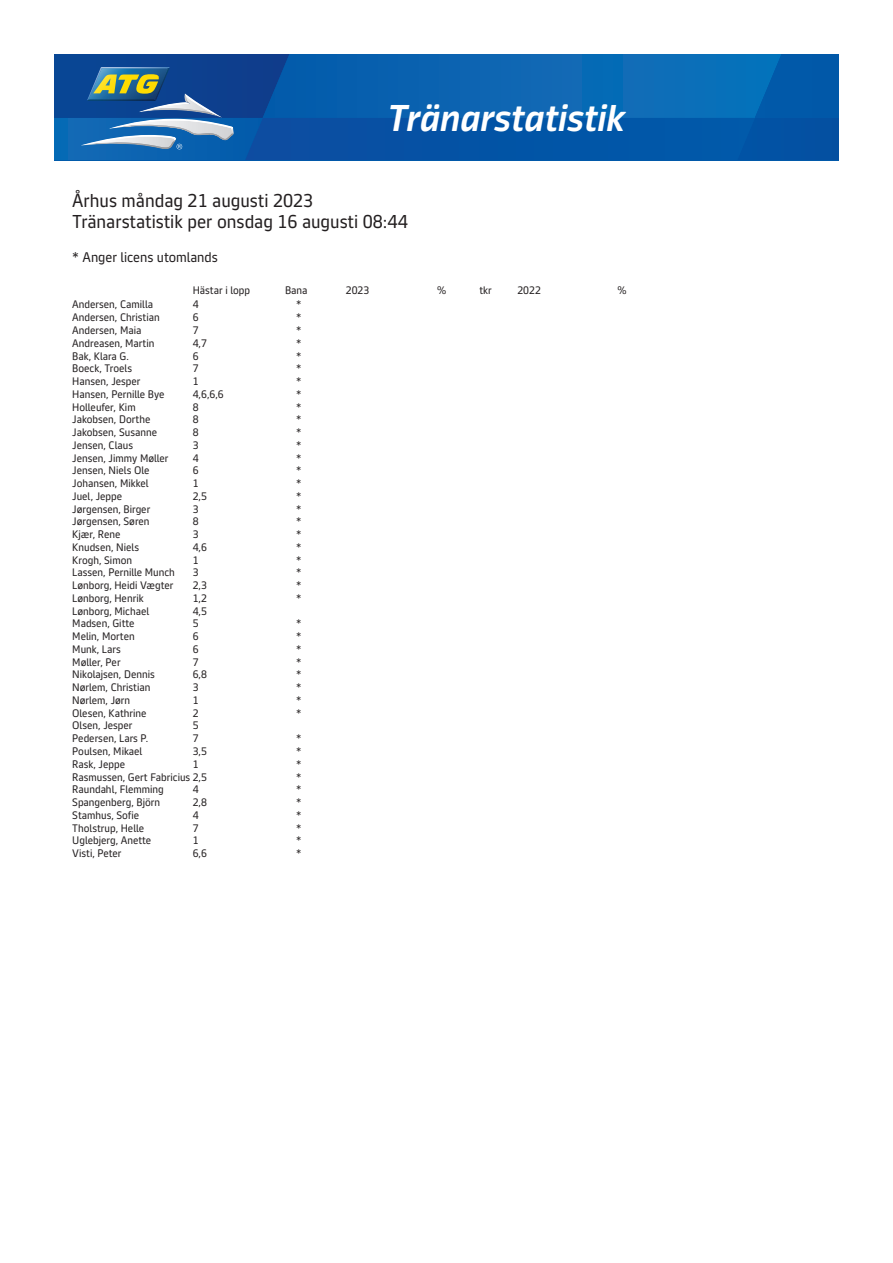
<style>
.page{position:relative;width:893px;height:1263px;background:#fff}
.page>*{position:absolute;margin:0;border:0;box-sizing:border-box;transform-origin:0 0}
.t1{font:italic 700 36px "ATG Text";color:#fff}
.t2{font:18px/21.6px "ATG Text";color:#231f20}
.t3{font:13.5px "ATG Text";color:#231f20}
.t4{font:10.5px "ATG Text";color:#231f20}
</style>
<div class="page">
<svg style="left:54px;top:54px;width:785px;height:106px"></svg>
<h1 class="t1" style="left:387px;top:100px;width:239px">Tränarstatistik</h1>
<h2 class="t2" style="left:72px;top:189px;width:337px">Århus måndag 21 augusti 2023<br>Tränarstatistik per onsdag 16 augusti 08:44</h2>
<p class="t3" style="left:72px;top:249px;width:147px">* Anger licens utomlands</p>
<p class="t4" style="left:193px;top:284px;width:59px">Hästar i lopp</p>
<p class="t4" style="left:285px;top:284px;width:24px">Bana</p>
<p class="t4" style="left:346px;top:284px;width:25px">2023</p>
<p class="t4" style="left:437px;top:284px;width:11px">%</p>
<p class="t4" style="left:479px;top:284px;width:14px">tkr</p>
<p class="t4" style="left:517px;top:284px;width:25px">2022</p>
<p class="t4" style="left:618px;top:284px;width:11px">%</p>
<p class="t4" style="left:72px;top:298px;width:82px">Andersen, Camilla</p>
<p class="t4" style="left:193px;top:298px;width:7px">4</p>
<p class="t4" style="left:296px;top:298px;width:7px">*</p>
<p class="t4" style="left:72px;top:311px;width:89px">Andersen, Christian</p>
<p class="t4" style="left:193px;top:311px;width:7px">6</p>
<p class="t4" style="left:296px;top:311px;width:7px">*</p>
<p class="t4" style="left:72px;top:324px;width:71px">Andersen, Maia</p>
<p class="t4" style="left:193px;top:324px;width:7px">7</p>
<p class="t4" style="left:296px;top:324px;width:7px">*</p>
<p class="t4" style="left:72px;top:337px;width:84px">Andreasen, Martin</p>
<p class="t4" style="left:193px;top:337px;width:16px">4,7</p>
<p class="t4" style="left:296px;top:337px;width:7px">*</p>
<p class="t4" style="left:72px;top:349px;width:58px">Bak, Klara G.</p>
<p class="t4" style="left:193px;top:349px;width:7px">6</p>
<p class="t4" style="left:296px;top:349px;width:7px">*</p>
<p class="t4" style="left:72px;top:362px;width:61px">Boeck, Troels</p>
<p class="t4" style="left:193px;top:362px;width:7px">7</p>
<p class="t4" style="left:296px;top:362px;width:7px">*</p>
<p class="t4" style="left:72px;top:375px;width:70px">Hansen, Jesper</p>
<p class="t4" style="left:193px;top:375px;width:7px">1</p>
<p class="t4" style="left:296px;top:375px;width:7px">*</p>
<p class="t4" style="left:72px;top:388px;width:94px">Hansen, Pernille Bye</p>
<p class="t4" style="left:193px;top:388px;width:32px">4,6,6,6</p>
<p class="t4" style="left:296px;top:388px;width:7px">*</p>
<p class="t4" style="left:72px;top:401px;width:65px">Holleufer, Kim</p>
<p class="t4" style="left:193px;top:401px;width:7px">8</p>
<p class="t4" style="left:296px;top:401px;width:7px">*</p>
<p class="t4" style="left:72px;top:413px;width:80px">Jakobsen, Dorthe</p>
<p class="t4" style="left:193px;top:413px;width:7px">8</p>
<p class="t4" style="left:296px;top:413px;width:7px">*</p>
<p class="t4" style="left:72px;top:426px;width:86px">Jakobsen, Susanne</p>
<p class="t4" style="left:193px;top:426px;width:7px">8</p>
<p class="t4" style="left:296px;top:426px;width:7px">*</p>
<p class="t4" style="left:72px;top:439px;width:62px">Jensen, Claus</p>
<p class="t4" style="left:193px;top:439px;width:7px">3</p>
<p class="t4" style="left:296px;top:439px;width:7px">*</p>
<p class="t4" style="left:72px;top:452px;width:98px">Jensen, Jimmy Møller</p>
<p class="t4" style="left:193px;top:452px;width:7px">4</p>
<p class="t4" style="left:296px;top:452px;width:7px">*</p>
<p class="t4" style="left:72px;top:464px;width:79px">Jensen, Niels Ole</p>
<p class="t4" style="left:193px;top:464px;width:7px">6</p>
<p class="t4" style="left:296px;top:464px;width:7px">*</p>
<p class="t4" style="left:72px;top:477px;width:78px">Johansen, Mikkel</p>
<p class="t4" style="left:193px;top:477px;width:7px">1</p>
<p class="t4" style="left:296px;top:477px;width:7px">*</p>
<p class="t4" style="left:72px;top:490px;width:51px">Juel, Jeppe</p>
<p class="t4" style="left:193px;top:490px;width:16px">2,5</p>
<p class="t4" style="left:296px;top:490px;width:7px">*</p>
<p class="t4" style="left:72px;top:503px;width:80px">Jørgensen, Birger</p>
<p class="t4" style="left:193px;top:503px;width:7px">3</p>
<p class="t4" style="left:296px;top:503px;width:7px">*</p>
<p class="t4" style="left:72px;top:515px;width:79px">Jørgensen, Søren</p>
<p class="t4" style="left:193px;top:515px;width:7px">8</p>
<p class="t4" style="left:296px;top:515px;width:7px">*</p>
<p class="t4" style="left:72px;top:528px;width:50px">Kjær, Rene</p>
<p class="t4" style="left:193px;top:528px;width:7px">3</p>
<p class="t4" style="left:296px;top:528px;width:7px">*</p>
<p class="t4" style="left:72px;top:541px;width:68px">Knudsen, Niels</p>
<p class="t4" style="left:193px;top:541px;width:16px">4,6</p>
<p class="t4" style="left:296px;top:541px;width:7px">*</p>
<p class="t4" style="left:72px;top:554px;width:61px">Krogh, Simon</p>
<p class="t4" style="left:193px;top:554px;width:7px">1</p>
<p class="t4" style="left:296px;top:554px;width:7px">*</p>
<p class="t4" style="left:72px;top:566px;width:104px">Lassen, Pernille Munch</p>
<p class="t4" style="left:193px;top:566px;width:7px">3</p>
<p class="t4" style="left:296px;top:566px;width:7px">*</p>
<p class="t4" style="left:72px;top:579px;width:103px">Lønborg, Heidi Vægter</p>
<p class="t4" style="left:193px;top:579px;width:16px">2,3</p>
<p class="t4" style="left:296px;top:579px;width:7px">*</p>
<p class="t4" style="left:72px;top:592px;width:73px">Lønborg, Henrik</p>
<p class="t4" style="left:193px;top:592px;width:16px">1,2</p>
<p class="t4" style="left:296px;top:592px;width:7px">*</p>
<p class="t4" style="left:72px;top:605px;width:78px">Lønborg, Michael</p>
<p class="t4" style="left:193px;top:605px;width:16px">4,5</p>
<p class="t4" style="left:72px;top:617px;width:64px">Madsen, Gitte</p>
<p class="t4" style="left:193px;top:617px;width:7px">5</p>
<p class="t4" style="left:296px;top:617px;width:7px">*</p>
<p class="t4" style="left:72px;top:630px;width:64px">Melin, Morten</p>
<p class="t4" style="left:193px;top:630px;width:7px">6</p>
<p class="t4" style="left:296px;top:630px;width:7px">*</p>
<p class="t4" style="left:72px;top:643px;width:50px">Munk, Lars</p>
<p class="t4" style="left:193px;top:643px;width:7px">6</p>
<p class="t4" style="left:296px;top:643px;width:7px">*</p>
<p class="t4" style="left:72px;top:656px;width:50px">Møller, Per</p>
<p class="t4" style="left:193px;top:656px;width:7px">7</p>
<p class="t4" style="left:296px;top:656px;width:7px">*</p>
<p class="t4" style="left:72px;top:668px;width:84px">Nikolajsen, Dennis</p>
<p class="t4" style="left:193px;top:668px;width:16px">6,8</p>
<p class="t4" style="left:296px;top:668px;width:7px">*</p>
<p class="t4" style="left:72px;top:681px;width:80px">Nørlem, Christian</p>
<p class="t4" style="left:193px;top:681px;width:7px">3</p>
<p class="t4" style="left:296px;top:681px;width:7px">*</p>
<p class="t4" style="left:72px;top:694px;width:59px">Nørlem, Jørn</p>
<p class="t4" style="left:193px;top:694px;width:7px">1</p>
<p class="t4" style="left:296px;top:694px;width:7px">*</p>
<p class="t4" style="left:72px;top:707px;width:76px">Olesen, Kathrine</p>
<p class="t4" style="left:193px;top:707px;width:7px">2</p>
<p class="t4" style="left:296px;top:707px;width:7px">*</p>
<p class="t4" style="left:72px;top:719px;width:62px">Olsen, Jesper</p>
<p class="t4" style="left:193px;top:719px;width:7px">5</p>
<p class="t4" style="left:72px;top:732px;width:78px">Pedersen, Lars P.</p>
<p class="t4" style="left:193px;top:732px;width:7px">7</p>
<p class="t4" style="left:296px;top:732px;width:7px">*</p>
<p class="t4" style="left:72px;top:745px;width:72px">Poulsen, Mikael</p>
<p class="t4" style="left:193px;top:745px;width:16px">3,5</p>
<p class="t4" style="left:296px;top:745px;width:7px">*</p>
<p class="t4" style="left:72px;top:758px;width:54px">Rask, Jeppe</p>
<p class="t4" style="left:193px;top:758px;width:7px">1</p>
<p class="t4" style="left:296px;top:758px;width:7px">*</p>
<p class="t4" style="left:72px;top:770px;width:136px">Rasmussen, Gert Fabricius 2,5</p>
<p class="t4" style="left:296px;top:770px;width:7px">*</p>
<p class="t4" style="left:72px;top:783px;width:93px">Raundahl, Flemming</p>
<p class="t4" style="left:193px;top:783px;width:7px">4</p>
<p class="t4" style="left:296px;top:783px;width:7px">*</p>
<p class="t4" style="left:72px;top:796px;width:89px">Spangenberg, Björn</p>
<p class="t4" style="left:193px;top:796px;width:16px">2,8</p>
<p class="t4" style="left:296px;top:796px;width:7px">*</p>
<p class="t4" style="left:72px;top:809px;width:69px">Stamhus, Sofie</p>
<p class="t4" style="left:193px;top:809px;width:7px">4</p>
<p class="t4" style="left:296px;top:809px;width:7px">*</p>
<p class="t4" style="left:72px;top:821px;width:73px">Tholstrup, Helle</p>
<p class="t4" style="left:193px;top:821px;width:7px">7</p>
<p class="t4" style="left:296px;top:821px;width:7px">*</p>
<p class="t4" style="left:72px;top:834px;width:81px">Uglebjerg, Anette</p>
<p class="t4" style="left:193px;top:834px;width:7px">1</p>
<p class="t4" style="left:296px;top:834px;width:7px">*</p>
<p class="t4" style="left:72px;top:847px;width:51px">Visti, Peter</p>
<p class="t4" style="left:193px;top:847px;width:16px">6,6</p>
<p class="t4" style="left:296px;top:847px;width:7px">*</p>
</div>
